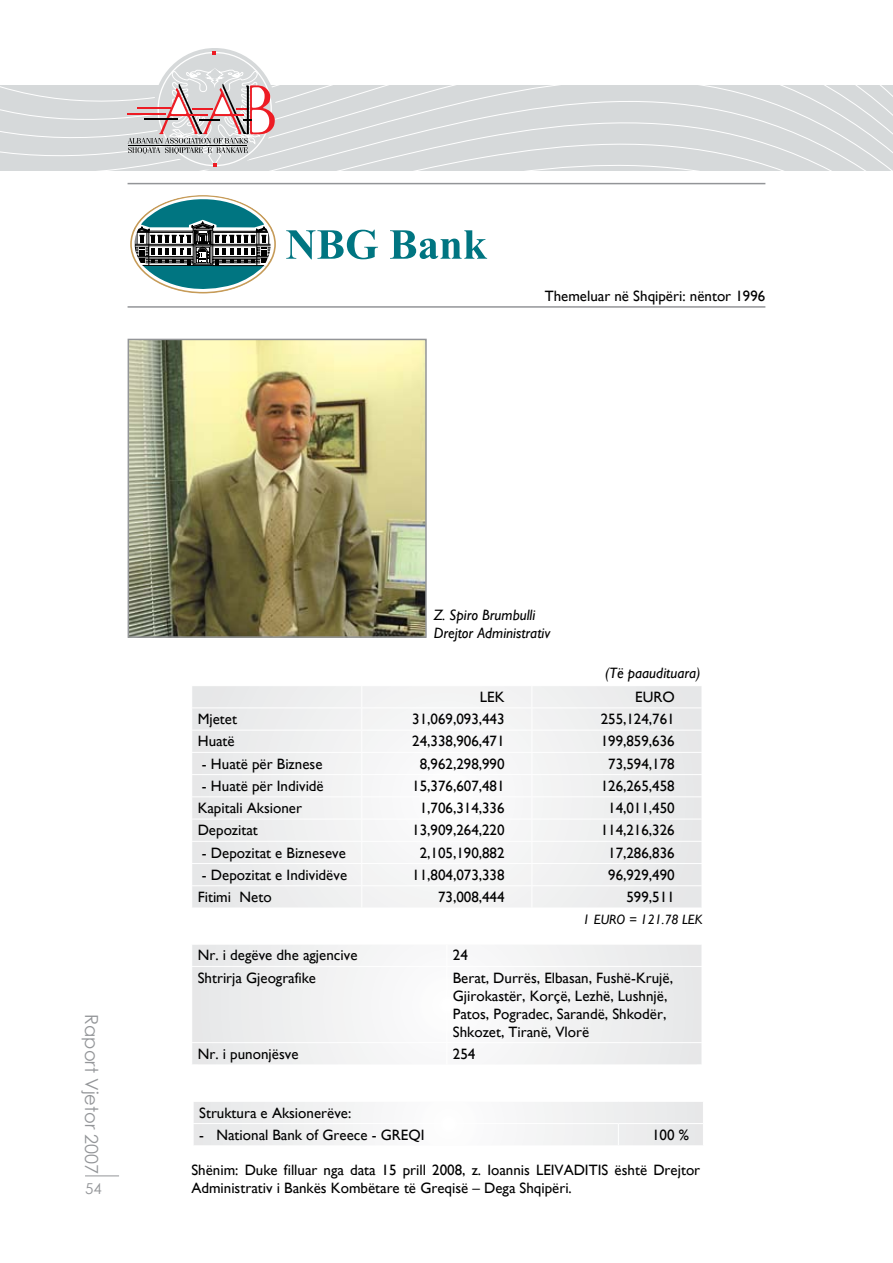
<style>
.page{position:relative;width:893px;height:1263px;background:#fff}
.page>*{position:absolute;margin:0;border:0;box-sizing:border-box;transform-origin:0 0}
.t1{font:18px "Century Gothic";color:#939598}
.t2{font:15px/18px "Gill Sans";color:#000}
.t3{font:italic 15px/18px "Gill Sans";color:#000}
.t4{font:15px "Century Gothic";color:#939598}
.t5{font:italic 13.5px "Gill Sans";color:#000}
</style>
<div class="page">
<svg style="left:0;top:85px;width:893px;height:85px;background:#d7dadb"></svg>
<hr style="left:85px;top:1175px;width:34px;height:1px;background:#939598">
<hr style="left:128px;top:306px;width:637px;height:2px;background:#939598">
<hr style="left:128px;top:183px;width:637px;height:1px;background:#939598">
<svg style="left:128px;top:51px;width:147px;height:116px"></svg>
<svg style="left:192px;top:945px;width:510px;height:119px"></svg>
<svg style="left:446px;top:945px;width:1px;height:21px"></svg>
<hr style="left:446px;top:967px;width:1px;height:75px;background:#fff">
<svg style="left:446px;top:1043px;width:1px;height:21px"></svg>
<hr style="left:191px;top:966px;width:256px;height:1px;background:#fff">
<hr style="left:447px;top:966px;width:255px;height:1px;background:#fff">
<hr style="left:191px;top:1042px;width:256px;height:1px;background:#fff">
<hr style="left:447px;top:1042px;width:255px;height:1px;background:#fff">
<svg style="left:194px;top:1102px;width:509px;height:43px"></svg>
<hr style="left:193px;top:1123px;width:425px;height:1px;background:#fff">
<hr style="left:618px;top:1123px;width:86px;height:1px;background:#fff">
<svg style="left:192px;top:686px;width:510px;height:222px"></svg>
<svg style="left:361px;top:686px;width:1px;height:222px"></svg>
<hr style="left:191px;top:707px;width:171px;height:1px;background:#fff">
<hr style="left:191px;top:730px;width:171px;height:1px;background:#fff">
<hr style="left:191px;top:752px;width:171px;height:1px;background:#fff">
<svg style="left:531px;top:686px;width:1px;height:222px"></svg>
<hr style="left:362px;top:707px;width:170px;height:1px;background:#fff">
<hr style="left:191px;top:774px;width:171px;height:1px;background:#fff">
<hr style="left:532px;top:707px;width:170px;height:1px;background:#fff">
<hr style="left:362px;top:730px;width:170px;height:1px;background:#fff">
<hr style="left:191px;top:796px;width:171px;height:1px;background:#fff">
<hr style="left:532px;top:730px;width:170px;height:1px;background:#fff">
<hr style="left:362px;top:752px;width:170px;height:1px;background:#fff">
<hr style="left:191px;top:819px;width:171px;height:1px;background:#fff">
<hr style="left:532px;top:752px;width:170px;height:1px;background:#fff">
<hr style="left:362px;top:774px;width:170px;height:1px;background:#fff">
<hr style="left:191px;top:841px;width:171px;height:1px;background:#fff">
<hr style="left:532px;top:774px;width:170px;height:1px;background:#fff">
<hr style="left:362px;top:796px;width:170px;height:1px;background:#fff">
<hr style="left:191px;top:863px;width:171px;height:1px;background:#fff">
<hr style="left:532px;top:796px;width:170px;height:1px;background:#fff">
<hr style="left:362px;top:819px;width:170px;height:1px;background:#fff">
<hr style="left:191px;top:885px;width:171px;height:1px;background:#fff">
<hr style="left:532px;top:819px;width:170px;height:1px;background:#fff">
<hr style="left:362px;top:841px;width:170px;height:1px;background:#fff">
<hr style="left:532px;top:841px;width:170px;height:1px;background:#fff">
<hr style="left:362px;top:863px;width:170px;height:1px;background:#fff">
<hr style="left:532px;top:863px;width:170px;height:1px;background:#fff">
<hr style="left:362px;top:885px;width:170px;height:1px;background:#fff">
<hr style="left:532px;top:885px;width:170px;height:1px;background:#fff">
<img style="left:131px;top:342px;width:293px;height:293px">
<div style="left:128px;top:339px;width:299px;height:299px;border:2px solid #939598"></div>
<svg style="left:131px;top:196px;width:144px;height:97px"></svg>
<div style="left:128px;top:193px;width:150px;height:103px;border:2px solid #fff;border-radius:50%"></div>
<svg style="left:286px;top:230px;width:92px;height:29px"></svg>
<svg style="left:390px;top:230px;width:97px;height:29px"></svg>
<p class="t2" style="left:545px;top:287px;width:222px">Themeluar në Shqipëri: nëntor 1996</p>
<p class="t1" style="left:104px;top:1014px;width:161px;rotate:90deg">Raport Vjetor 2007</p>
<p class="t4" style="left:85px;top:1178px;width:18px">54</p>
<p class="t3" style="left:434px;top:606px;width:118px">Z. Spiro Brumbulli<br>Drejtor Administrativ</p>
<p class="t3" style="left:605px;top:664px;width:97px">(Të paaudituara)</p>
<p class="t2" style="left:480px;top:688px;width:26px">LEK</p>
<p class="t2" style="left:635px;top:688px;width:41px">EURO</p>
<p class="t2" style="left:198px;top:710px;width:41px">Mjetet</p>
<p class="t2" style="left:412px;top:710px;width:94px">31,069,093,443</p>
<p class="t2" style="left:601px;top:710px;width:76px">255,124,761</p>
<p class="t2" style="left:198px;top:732px;width:39px">Huatë</p>
<p class="t2" style="left:412px;top:732px;width:94px">24,338,906,471</p>
<p class="t2" style="left:601px;top:732px;width:76px">199,859,636</p>
<p class="t2" style="left:202px;top:754px;width:122px">- Huatë për Biznese</p>
<p class="t2" style="left:420px;top:754px;width:86px">8,962,298,990</p>
<p class="t2" style="left:608px;top:754px;width:68px">73,594,178</p>
<p class="t2" style="left:202px;top:777px;width:123px">- Huatë për Individë</p>
<p class="t2" style="left:412px;top:777px;width:94px">15,376,607,481</p>
<p class="t2" style="left:601px;top:777px;width:76px">126,265,458</p>
<p class="t2" style="left:198px;top:799px;width:106px">Kapitali Aksioner</p>
<p class="t2" style="left:420px;top:799px;width:86px">1,706,314,336</p>
<p class="t2" style="left:608px;top:799px;width:68px">14,011,450</p>
<p class="t2" style="left:198px;top:821px;width:62px">Depozitat</p>
<p class="t2" style="left:412px;top:821px;width:94px">13,909,264,220</p>
<p class="t2" style="left:601px;top:821px;width:76px">114,216,326</p>
<p class="t2" style="left:202px;top:843px;width:146px">- Depozitat e Bizneseve</p>
<p class="t2" style="left:420px;top:843px;width:86px">2,105,190,882</p>
<p class="t2" style="left:608px;top:843px;width:68px">17,286,836</p>
<p class="t2" style="left:202px;top:866px;width:147px">- Depozitat e Individëve</p>
<p class="t2" style="left:412px;top:866px;width:94px">11,804,073,338</p>
<p class="t2" style="left:608px;top:866px;width:68px">96,929,490</p>
<p class="t2" style="left:198px;top:888px;width:75px">Fitimi Neto</p>
<p class="t2" style="left:438px;top:888px;width:68px">73,008,444</p>
<p class="t2" style="left:626px;top:888px;width:50px">599,511</p>
<p class="t5" style="left:583px;top:912px;width:121px">1 EURO = 121.78 LEK</p>
<p class="t2" style="left:198px;top:946px;width:161px">Nr. i degëve dhe agjencive</p>
<p class="t2" style="left:453px;top:946px;width:16px">24</p>
<p class="t2" style="left:198px;top:968px;width:120px">Shtrirja Gjeografike</p>
<p class="t2" style="left:453px;top:968px;width:222px">Berat, Durrës, Elbasan, Fushë-Krujë, Gjirokastër, Korçë, Lezhë, Lushnjë, Patos, Pogradec, Sarandë, Shkodër, Shkozet, Tiranë, Vlorë</p>
<p class="t2" style="left:198px;top:1045px;width:102px">Nr. i punonjësve</p>
<p class="t2" style="left:453px;top:1045px;width:24px">254</p>
<p class="t2" style="left:199px;top:1103px;width:154px">Struktura e Aksionerëve:</p>
<p class="t2" style="left:199px;top:1126px;width:227px">- National Bank of Greece - GREQI</p>
<p class="t2" style="left:652px;top:1126px;width:38px">100 %</p>
<p class="t2" style="left:191px;top:1161px;width:510px">Shënim: Duke filluar nga data 15 prill 2008, z. Ioannis LEIVADITIS është Drejtor<br>Administrativ i Bankës Kombëtare të Greqisë – Dega Shqipëri.</p>
</div>
